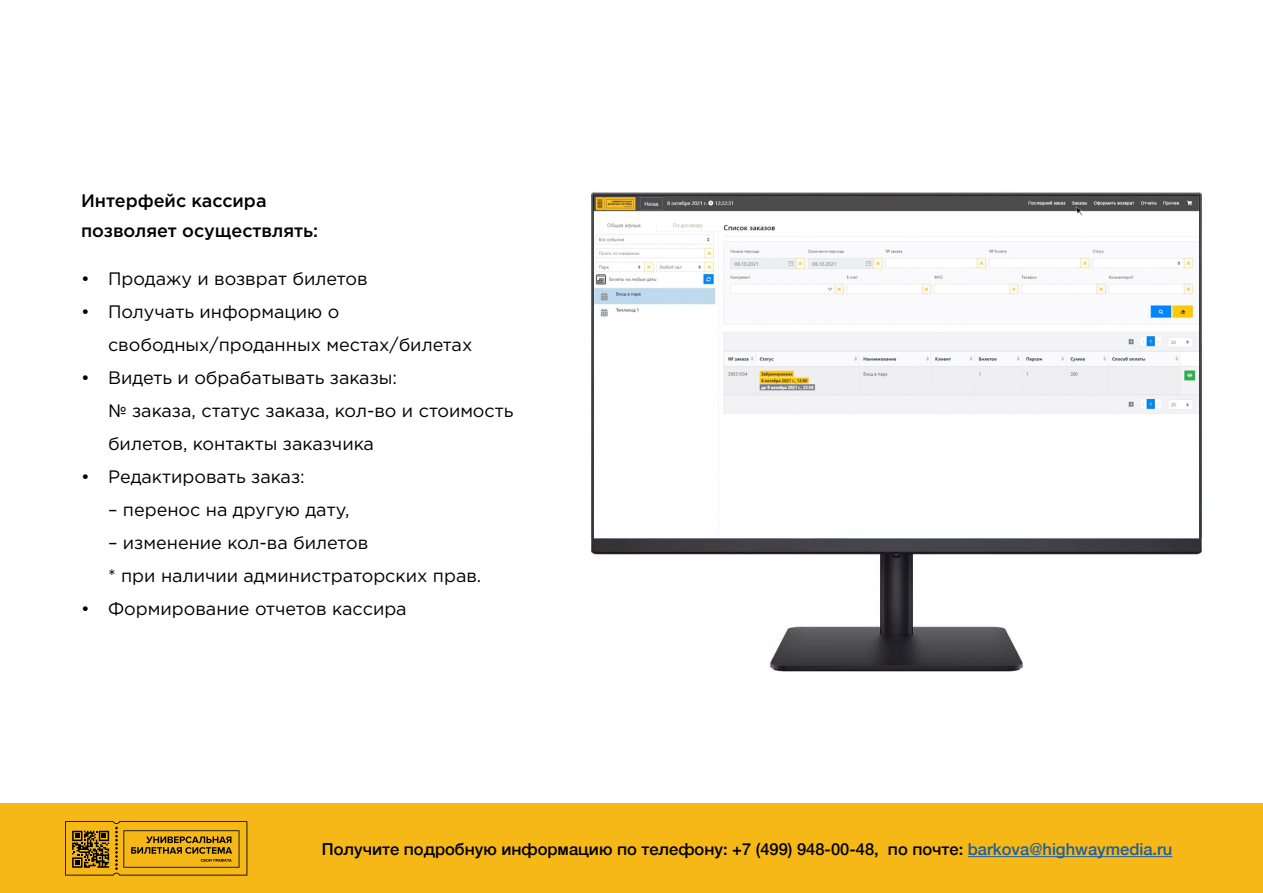
<style>
.page{position:relative;width:1263px;height:893px;background:#fff}
.page>*{position:absolute;margin:0;border:0;box-sizing:border-box;transform-origin:0 0}
.t1{font:18px/33px "Gotham Pro";color:#000}
.t2{font:500 18px/30px "Gotham Pro";color:#000}
.t3{font:500 16.5px "Helvetica Neue";color:#000}
.s1{color:#215e9e}
</style>
<div class="page">
<div style="left:0;top:804px;width:1263px;height:89px;background:#f5b817"></div>
<hr style="left:968px;top:856px;width:204px;height:1px;background:#215e9e">
<svg style="left:65px;top:821px;width:182px;height:54px"></svg>
<img style="left:591px;top:192px;width:611px;height:480px">
<p class="t2" style="left:81px;top:185px;width:239px">Интерфейс кассира позволяет осуществлять:</p>
<p class="t1" style="left:81px;top:262px;width:288px">• Продажу и возврат билетов</p>
<p class="t1" style="left:108px;top:295px;width:366px;text-indent:-27px">• Получать информацию о свободных/проданных местах/билетах</p>
<p class="t1" style="left:108px;top:361px;width:407px;text-indent:-27px">• Видеть и обрабатывать заказы:<br>№ заказа, статус заказа, кол-во и стоимость билетов, контакты заказчика</p>
<p class="t1" style="left:81px;top:460px;width:225px">• Редактировать заказ:</p>
<p class="t1" style="left:108px;top:493px;width:243px">– перенос на другую дату,</p>
<p class="t1" style="left:108px;top:526px;width:375px">– изменение кол-ва билетов<br>* при наличии администраторских прав.</p>
<p class="t1" style="left:81px;top:592px;width:327px">• Формирование отчетов кассира</p>
<p class="t3" style="left:322px;top:836px;width:852px">Получите подробную информацию по телефону: +7 (499) 948-00-48, по почте: <span class="s1">barkova@highwaymedia.ru</span></p>
</div>
